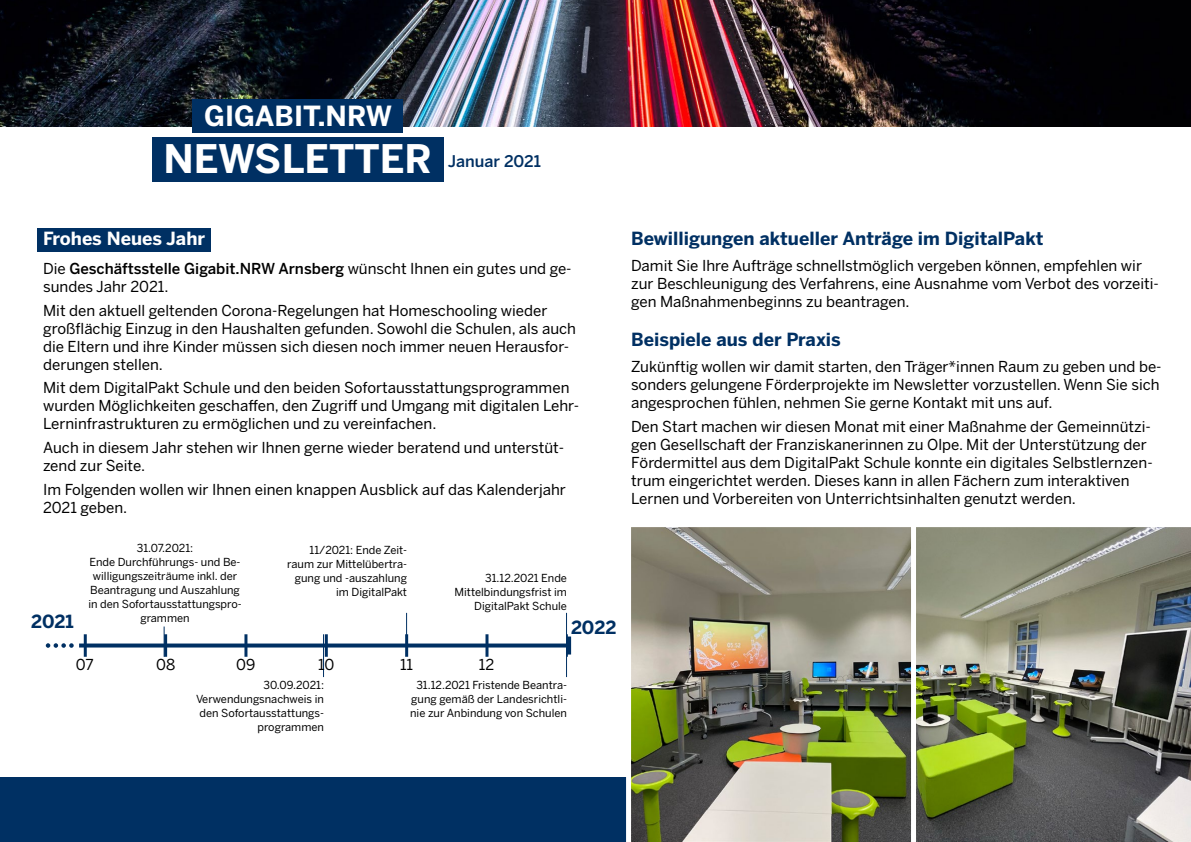
<style>
.page{position:relative;width:1191px;height:842px;background:#fff}
.page>*{position:absolute;margin:0;border:0;box-sizing:border-box;transform-origin:0 0}
.t1{font:700 39.1px "Benton Sans";color:#fff}
.t2{font:700 27.6px "Benton Sans";color:#fff}
.t3{font:700 18px "Benton Sans";color:#003063}
.t4{font:700 18px "Benton Sans";color:#fff}
.t5{font:500 16px "Benton Sans";color:#003063}
.t6{font:15px/18px "Benton Sans";color:#000}
.t7{font:11px/14px "Benton Sans";color:#000;text-align:right}
.s1{font-weight:500}
</style>
<div class="page">
<div style="left:0;top:777px;width:1191px;height:65px;background:#003063"></div>
<img style="left:0;top:0;width:1191px;height:127px">
<div style="left:193px;top:99px;width:210px;height:33px;background:#003063"></div>
<div style="left:152px;top:137px;width:291px;height:45px;background:#003063"></div>
<div style="left:37px;top:228px;width:174px;height:23px;background:#003063"></div>
<svg style="left:918px;top:527px;width:273px;height:315px;background:#777c63"></svg>
<img style="left:626px;top:527px;width:292px;height:315px">
<svg style="left:79px;top:643px;width:487px;height:4px;background:#214b77"></svg>
<hr style="left:567px;top:636px;width:4px;height:18px;background:#003063">
<hr style="left:84px;top:634px;width:3px;height:23px;background:#003063">
<hr style="left:485px;top:634px;width:3px;height:23px;background:#003063">
<hr style="left:405px;top:634px;width:3px;height:23px;background:#003063">
<hr style="left:325px;top:634px;width:3px;height:23px;background:#003063">
<hr style="left:244px;top:634px;width:3px;height:23px;background:#003063">
<hr style="left:164px;top:634px;width:3px;height:23px;background:#003063">
<hr style="left:164px;top:626px;width:1px;height:31px;background:#003063">
<hr style="left:323px;top:634px;width:1px;height:43px;background:#003063">
<hr style="left:406px;top:613px;width:1px;height:43px;background:#003063">
<hr style="left:566px;top:613px;width:1px;height:43px;background:#003063">
<hr style="left:566px;top:634px;width:1px;height:43px;background:#003063">
<svg style="left:46px;top:643px;width:28px;height:5px"></svg>
<h2 class="t2" style="left:204px;top:100px;width:190px">GIGABIT.NRW</h2>
<h1 class="t1" style="left:163px;top:136px;width:270px">NEWSLETTER</h1>
<p class="t5" style="left:448px;top:152px;width:95px">Januar 2021</p>
<p class="t4" style="left:43px;top:227px;width:163px">Frohes Neues Jahr</p>
<p class="t6" style="left:43px;top:259px;width:530px">Die <span class="s1">Geschäftsstelle Gigabit.NRW Arnsberg</span> wünscht Ihnen ein gutes und ge&shy;sundes Jahr 2021.</p>
<p class="t6" style="left:43px;top:301px;width:534px">Mit den aktuell geltenden Corona-Regelungen hat Homeschooling wieder großflächig Einzug in den Haushalten gefunden. Sowohl die Schulen, als auch die Eltern und ihre Kinder müssen sich diesen noch immer neuen Herausfor&shy;derungen stellen.</p>
<p class="t6" style="left:43px;top:379px;width:537px">Mit dem DigitalPakt Schule und den beiden Sofortausstattungsprogrammen wurden Möglichkeiten geschaffen, den Zugriff und Umgang mit digitalen Lehr-<br>Lerninfrastrukturen zu ermöglichen und zu vereinfachen.</p>
<p class="t6" style="left:43px;top:438px;width:522px">Auch in diesem Jahr stehen wir Ihnen gerne wieder beratend und unterstüt&shy;zend zur Seite.</p>
<p class="t6" style="left:43px;top:480px;width:524px">Im Folgenden wollen wir Ihnen einen knappen Ausblick auf das Kalenderjahr<br>2021 geben.</p>
<p class="t7" style="left:88px;top:540px;width:155px;text-align:center">31.07.2021:<br>Ende Durchführungs- und Be&shy;willigungszeiträume inkl. der<br>Beantragung und Auszahlung in den Sofortausstattungspro&shy;grammen</p>
<p class="t7" style="left:287px;top:543px;width:121px">11/2021: Ende Zeit&shy;raum zur Mittelübertra&shy;gung und -auszahlung im DigitalPakt</p>
<p class="t7" style="left:454px;top:571px;width:114px">31.12.2021 Ende<br>Mittelbindungsfrist im<br>DigitalPakt Schule</p>
<p class="t3" style="left:31px;top:610px;width:44px">2021</p>
<p class="t3" style="left:571px;top:616px;width:47px">2022</p>
<p class="t6" style="left:76px;top:655px;width:19px">07</p>
<p class="t6" style="left:156px;top:655px;width:21px">08</p>
<p class="t6" style="left:236px;top:655px;width:21px">09</p>
<p class="t6" style="left:318px;top:655px;width:18px">10</p>
<p class="t6" style="left:400px;top:655px;width:15px">11</p>
<p class="t6" style="left:479px;top:655px;width:17px">12</p>
<p class="t7" style="left:196px;top:678px;width:129px">30.09.2021:<br>Verwendungsnachweis in den Sofortausstattungs&shy;programmen</p>
<p class="t7" style="left:410px;top:678px;width:158px;text-align:center">31.12.2021 Fristende Beantra&shy;gung gemäß der Landesrichtli&shy;nie zur Anbindung von Schulen</p>
<p class="t3" style="left:631px;top:227px;width:414px">Bewilligungen aktueller Anträge im DigitalPakt</p>
<p class="t6" style="left:631px;top:257px;width:529px">Damit Sie Ihre Aufträge schnellstmöglich vergeben können, empfehlen wir zur Beschleunigung des Verfahrens, eine Ausnahme vom Verbot des vorzeiti&shy;gen Maßnahmenbeginns zu beantragen.</p>
<p class="t3" style="left:631px;top:329px;width:211px">Beispiele aus der Praxis</p>
<p class="t6" style="left:631px;top:358px;width:532px">Zukünftig wollen wir damit starten, den Träger*innen Raum zu geben und be&shy;sonders gelungene Förderprojekte im Newsletter vorzustellen. Wenn Sie sich angesprochen fühlen, nehmen Sie gerne Kontakt mit uns auf.</p>
<p class="t6" style="left:631px;top:417px;width:523px">Den Start machen wir diesen Monat mit einer Maßnahme der Gemeinnützi&shy;gen Gesellschaft der Franziskanerinnen zu Olpe. Mit der Unterstützung der Fördermittel aus dem DigitalPakt Schule konnte ein digitales Selbstlernzen&shy;trum eingerichtet werden. Dieses kann in allen Fächern zum interaktiven Lernen und Vorbereiten von Unterrichtsinhalten genutzt werden.</p>
</div>
